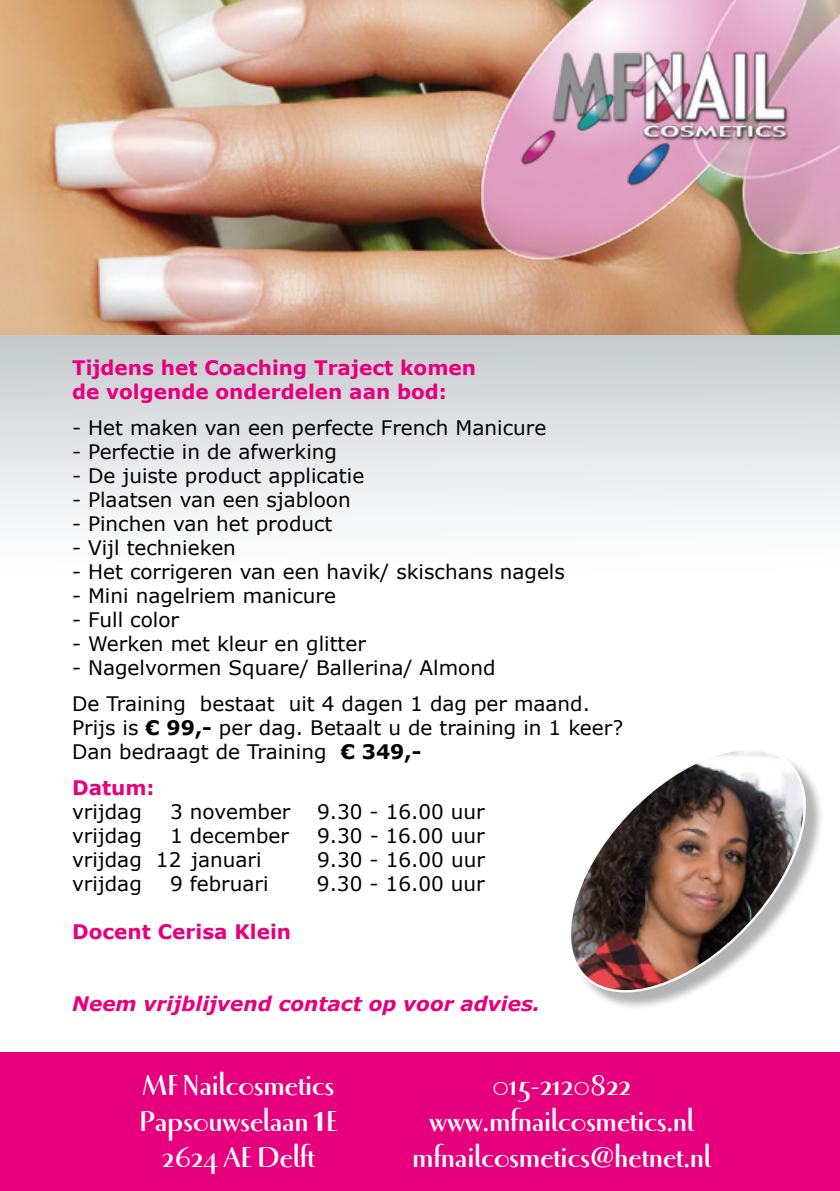
<style>
.page{position:relative;width:840px;height:1191px;background:#fff}
.page>*{position:absolute;margin:0;border:0;box-sizing:border-box;transform-origin:0 0}
.t1{font:29.8px/35.8px "Luna ITCTT Bold";letter-spacing:-.01em;color:#fff;text-align:center;scale:1.05 1}
.t2{font:20px/36px "Verdana";color:#000}
.t3{font:700 20px/24px "Verdana";color:#e6007d}
.t4{font:italic 700 20px "Verdana";color:#e6007d}
.s1{font-weight:700}
.s2{font-size:42px}
</style>
<div class="page">
<img style="left:0;top:0;width:839px;height:520px">
<div style="left:0;top:1052px;width:839px;height:139px;background:#e6007d"></div>
<img style="left:431px;top:0;width:408px;height:306px">
<img style="left:452px;top:0;width:387px;height:286px">
<img style="left:571px;top:751px;width:249px;height:256px">
<p class="t3" style="left:72px;top:355px;width:405px">Tijdens het Coaching Traject komen de volgende onderdelen aan bod:</p>
<p class="t2" style="left:72px;top:409px;width:475px">- Het maken van een perfecte French Manicure</p>
<p class="t2" style="left:72px;top:433px;width:266px">- Perfectie in de afwerking</p>
<p class="t2" style="left:72px;top:457px;width:293px">- De juiste product applicatie</p>
<p class="t2" style="left:72px;top:481px;width:280px">- Plaatsen van een sjabloon</p>
<p class="t2" style="left:72px;top:505px;width:262px">- Pinchen van het product</p>
<p class="t2" style="left:72px;top:529px;width:165px">- Vijl technieken</p>
<p class="t2" style="left:72px;top:553px;width:494px">- Het corrigeren van een havik/ skischans nagels</p>
<p class="t2" style="left:72px;top:577px;width:265px">- Mini nagelriem manicure</p>
<p class="t2" style="left:72px;top:601px;width:108px">- Full color</p>
<p class="t2" style="left:72px;top:625px;width:295px">- Werken met kleur en glitter</p>
<p class="t2" style="left:72px;top:649px;width:519px">- Nagelvormen Square/ Ballerina/ Almond<br>De Training bestaat uit 4 dagen 1 dag per maand.</p>
<p class="t2" style="left:72px;top:715px;width:552px;line-height:24px">Prijs is <span class="s1">€ 99,-</span> per dag. Betaalt u de training in 1 keer?<br>Dan bedraagt de Training <span class="s1">€ 349,-</span></p>
<p class="t3" style="left:72px;top:775px;width:84px">Datum:</p>
<p class="t2" style="left:72px;top:793px;width:71px">vrijdag</p>
<p class="t2" style="left:170px;top:793px;width:122px">3 november</p>
<p class="t2" style="left:317px;top:793px;width:169px">9.30 - 16.00 uur</p>
<p class="t2" style="left:72px;top:817px;width:71px">vrijdag</p>
<p class="t2" style="left:170px;top:817px;width:120px">1 december</p>
<p class="t2" style="left:317px;top:817px;width:169px">9.30 - 16.00 uur</p>
<p class="t2" style="left:72px;top:841px;width:191px">vrijdag 12 januari</p>
<p class="t2" style="left:317px;top:841px;width:169px">9.30 - 16.00 uur</p>
<p class="t2" style="left:72px;top:865px;width:71px">vrijdag</p>
<p class="t2" style="left:170px;top:865px;width:100px">9 februari</p>
<p class="t2" style="left:317px;top:865px;width:169px">9.30 - 16.00 uur</p>
<p class="t3" style="left:72px;top:919px;width:220px">Docent Cerisa Klein</p>
<p class="t4" style="left:72px;top:989px;width:469px">Neem vrijblijvend contact op voor advies.</p>
<h1 class="t1" style="left:139px;top:1069px;width:190px">MF Nailcosmetics<br>Papsouwselaan <span class="s2">1</span>E<br>2624 AE Delft</h1>
<h1 class="t1" style="left:412px;top:1069px;width:286px">015-2120822 www.mfnailcosmetics.nl mfnailcosmetics@hetnet.nl</h1>
</div>
